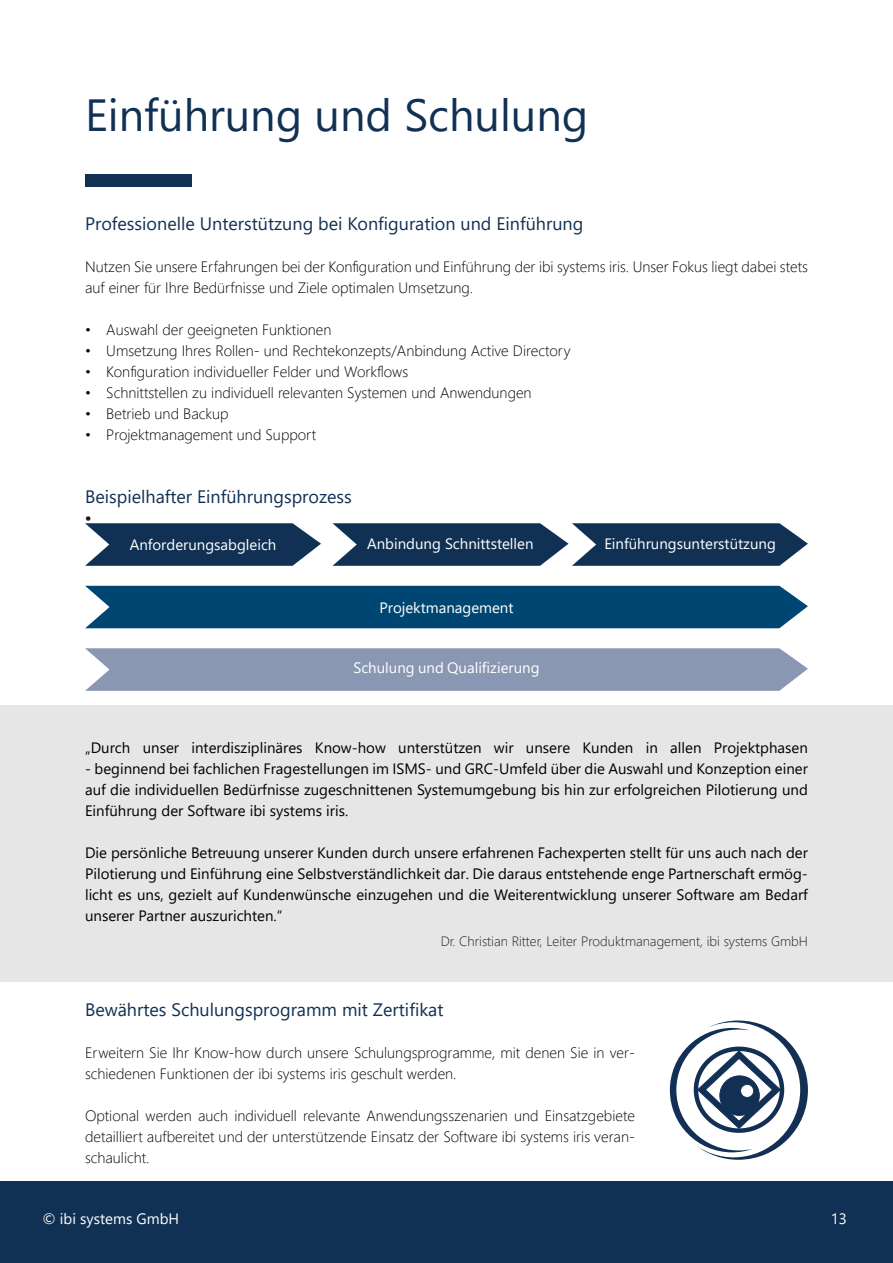
<style>
.page{position:relative;width:893px;height:1263px;background:#fff}
.page>*{position:absolute;margin:0;border:0;box-sizing:border-box;transform-origin:0 0}
.t1{font:45px "Segoe UI";color:#113154}
.t2{font:18px "Segoe UI";color:#113154}
.t3{font:18px "Arial";color:#1d1d1b}
.t4{font:300 15px "Segoe UI";color:#000}
.t5{font:15px "Segoe UI";color:#000}
.t6{font:15px "Segoe UI";color:#fff}
.t7{font:300 13.5px "Segoe UI";color:#1d1d1b}
</style>
<div class="page">
<div style="left:0;top:1178px;width:893px;height:85px;background:#113154"></div>
<div style="left:0;top:0;width:893px;height:1180px;background:#fff"></div>
<div style="left:85px;top:174px;width:106px;height:13px;background:#113154"></div>
<div style="left:0;top:705px;width:893px;height:277px;background:#e6e6e6"></div>
<svg style="left:85px;top:523px;width:236px;height:43px;background:#2d4968"></svg>
<svg style="left:333px;top:523px;width:475px;height:43px;background:#2f4b69"></svg>
<div style="left:85px;top:586px;width:723px;height:42px;background:#004673"></div>
<svg style="left:85px;top:648px;width:723px;height:43px;background:#8e9bb6"></svg>
<svg style="left:670px;top:1020px;width:138px;height:140px"></svg>
<p class="t1" style="left:85px;top:98px;width:505px">Einführung und Schulung</p>
<p class="t2" style="left:85px;top:217px;width:500px">Professionelle Unterstützung bei Konfiguration und Einführung</p>
<p class="t4" style="left:85px;top:261px;width:724px">Nutzen Sie unsere Erfahrungen bei der Konfiguration und Einführung der ibi systems iris. Unser Fokus liegt dabei stets</p>
<p class="t4" style="left:85px;top:282px;width:390px">auf einer für Ihre Bedürfnisse und Ziele optimalen Umsetzung.</p>
<p class="t4" style="left:85px;top:324px;width:248px">• Auswahl der geeigneten Funktionen</p>
<p class="t4" style="left:85px;top:345px;width:487px">• Umsetzung Ihres Rollen- und Rechtekonzepts/Anbindung Active Directory</p>
<p class="t4" style="left:85px;top:366px;width:325px">• Konfiguration individueller Felder und Workflows</p>
<p class="t4" style="left:85px;top:387px;width:448px">• Schnittstellen zu individuell relevanten Systemen und Anwendungen</p>
<p class="t4" style="left:85px;top:408px;width:145px">• Betrieb und Backup</p>
<p class="t4" style="left:85px;top:429px;width:233px">• Projektmanagement und Support</p>
<p class="t2" style="left:85px;top:490px;width:268px">Beispielhafter Einführungsprozess</p>
<p class="t3" style="left:85px;top:512px;width:8px">•</p>
<p class="t6" style="left:130px;top:539px;width:148px">Anforderungsabgleich</p>
<p class="t6" style="left:367px;top:538px;width:168px">Anbindung Schnittstellen</p>
<p class="t6" style="left:604px;top:538px;width:173px">Einführungsunterstützung</p>
<p class="t6" style="left:379px;top:602px;width:136px">Projektmanagement</p>
<p class="t6" style="left:353px;top:662px;width:188px">Schulung und Qualifizierung</p>
<p class="t5" style="left:85px;top:742px;width:724px">„Durch unser interdisziplinäres Know-how unterstützen wir unsere Kunden in allen Projektphasen</p>
<p class="t5" style="left:85px;top:763px;width:724px">- beginnend bei fachlichen Fragestellungen im ISMS- und GRC-Umfeld über die Auswahl und Konzeption einer</p>
<p class="t5" style="left:85px;top:784px;width:724px">auf die individuellen Bedürfnisse zugeschnittenen Systemumgebung bis hin zur erfolgreichen Pilotierung und</p>
<p class="t5" style="left:85px;top:805px;width:265px">Einführung der Software ibi systems iris.</p>
<p class="t5" style="left:85px;top:847px;width:724px">Die persönliche Betreuung unserer Kunden durch unsere erfahrenen Fachexperten stellt für uns auch nach der</p>
<p class="t5" style="left:85px;top:868px;width:724px">Pilotierung und Einführung eine Selbstverständlichkeit dar. Die daraus entstehende enge Partnerschaft ermög-</p>
<p class="t5" style="left:85px;top:889px;width:724px">licht es uns, gezielt auf Kundenwünsche einzugehen und die Weiterentwicklung unserer Software am Bedarf</p>
<p class="t5" style="left:85px;top:910px;width:199px">unserer Partner auszurichten.“</p>
<p class="t7" style="left:441px;top:936px;width:369px">Dr. Christian Ritter, Leiter Produktmanagement, ibi systems GmbH</p>
<p class="t2" style="left:85px;top:1002px;width:360px">Bewährtes Schulungsprogramm mit Zertifikat</p>
<p class="t4" style="left:85px;top:1047px;width:551px">Erweitern Sie Ihr Know-how durch unsere Schulungsprogramme, mit denen Sie in ver-</p>
<p class="t4" style="left:85px;top:1068px;width:373px">schiedenen Funktionen der ibi systems iris geschult werden.</p>
<p class="t4" style="left:85px;top:1110px;width:551px">Optional werden auch individuell relevante Anwendungsszenarien und Einsatzgebiete</p>
<p class="t4" style="left:85px;top:1131px;width:551px">detailliert aufbereitet und der unterstützende Einsatz der Software ibi systems iris veran-</p>
<p class="t4" style="left:85px;top:1152px;width:66px">schaulicht.</p>
<p class="t6" style="left:43px;top:1213px;width:138px">© ibi systems GmbH</p>
<p class="t6" style="left:831px;top:1213px;width:18px">13</p>
</div>
